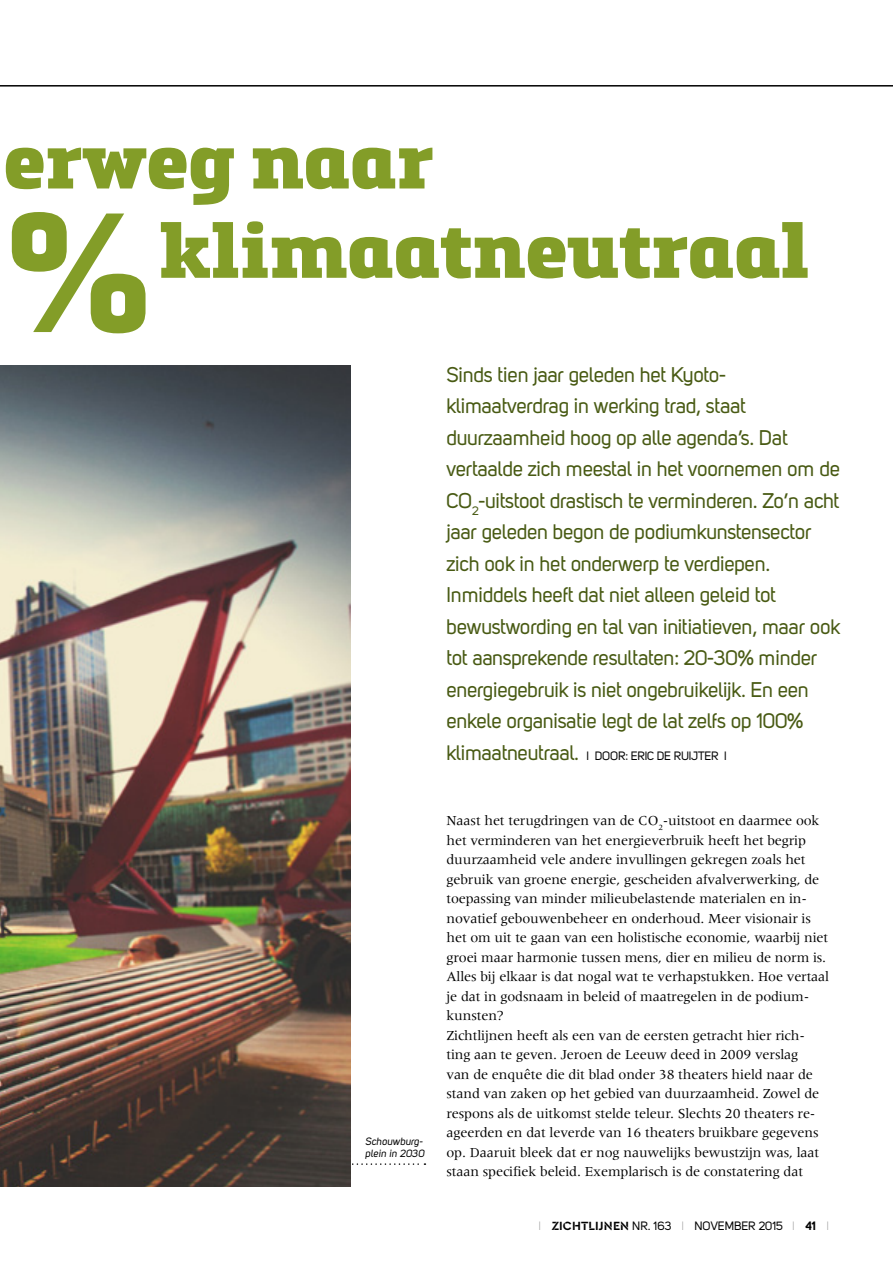
<style>
.page{position:relative;width:893px;height:1263px;background:#fff}
.page>*{position:absolute;margin:0;border:0;box-sizing:border-box;transform-origin:0 0}
.t1{font:900 166.65px "Metronic Slab Pro";color:#839d28}
.t2{font:900 78.3px/89.2px "Metronic Slab Pro";color:#839d28}
.t3{font:21px/31.5px "Uni Sans Regular";letter-spacing:-.02em;color:#485a13}
.t4{font:14.25px/19.5px "Meridien";letter-spacing:-.01em;color:#000}
.t5{font:12px "Uni Sans Regular";letter-spacing:-.02em;color:#000}
.t6{font:10.5px/12.6px "Uni Sans Regular Italic";color:#000}
.s1{font-size:21px;color:#485a13}
.s2{font-family:"Uni Sans Light";color:#878787}
.s3{font-family:"Cera Stencil PRO";font-weight:700;font-size:12.45px}
.s4{font-family:"Uni Sans Bold"}
</style>
<div class="page">
<svg style="left:350px;top:1163px;width:75px;height:2px"></svg>
<img style="left:0;top:366px;width:350px;height:820px">
<hr style="left:0;top:85px;width:893px;height:2px;background:#000">
<h2 class="t2" style="left:160px;top:117px;width:651px;text-indent:-156px">erweg naar klimaatneutraal</h2>
<h1 class="t1" style="left:8px;top:174px;width:144px">%</h1>
<p class="t3" style="left:446px;top:358px;width:395px">Sinds tien jaar geleden het Kyoto&shy;klimaatverdrag in werking trad, staat duurzaamheid hoog op alle agenda’s. Dat vertaalde zich meestal in het voornemen om de CO<sub>2</sub>-uitstoot drastisch te verminderen. Zo’n acht jaar geleden begon de podiumkunstensector zich ook in het onderwerp te verdiepen.<br>Inmiddels heeft dat niet alleen geleid tot bewustwording en tal van initiatieven, maar ook tot aansprekende resultaten: 20-30% minder energiegebruik is niet ongebruikelijk. En een enkele organisatie legt de lat zelfs op 100%</p>
<p class="t5" style="left:446px;top:748px;width:282px"><span class="s1">klimaatneutraal.</span> I DOOR: ERIC DE RUIJTER I</p>
<p class="t6" style="left:365px;top:1135px;width:61px">Schouwburg&shy;plein in 2030</p>
<p class="t4" style="left:446px;top:811px;width:384px">Naast het terugdringen van de CO<sub>2</sub>-uitstoot en daarmee ook het verminderen van het energieverbruik heeft het begrip duurzaamheid vele andere invullingen gekregen zoals het gebruik van groene energie, gescheiden afvalverwerking, de toepassing van minder milieubelastende materialen en in&shy;novatief gebouwenbeheer en onderhoud. Meer visionair is het om uit te gaan van een holistische economie, waarbij niet groei maar harmonie tussen mens, dier en milieu de norm is.<br>Alles bij elkaar is dat nogal wat te verhapstukken. Hoe vertaal je dat in godsnaam in beleid of maatregelen in de podium&shy;kunsten?<br>Zichtlijnen heeft als een van de eersten getracht hier rich&shy;ting aan te geven. Jeroen de Leeuw deed in 2009 verslag<br>van de enquête die dit blad onder 38 theaters hield naar de stand van zaken op het gebied van duurzaamheid. Zowel de respons als de uitkomst stelde teleur. Slechts 20 theaters re&shy;ageerden en dat leverde van 16 theaters bruikbare gegevens op. Daaruit bleek dat er nog nauwelijks bewustzijn was, laat staan specifiek beleid. Exemplarisch is de constatering dat</p>
<p class="t5" style="left:538px;top:1219px;width:292px"><span class="s2">I</span> <span class="s3">ZICHTLIJNEN</span> NR. 163 <span class="s2">I</span> NOVEMBER 2015 <span class="s2">I</span> <span class="s4">41</span> <span class="s2">I</span></p>
</div>
